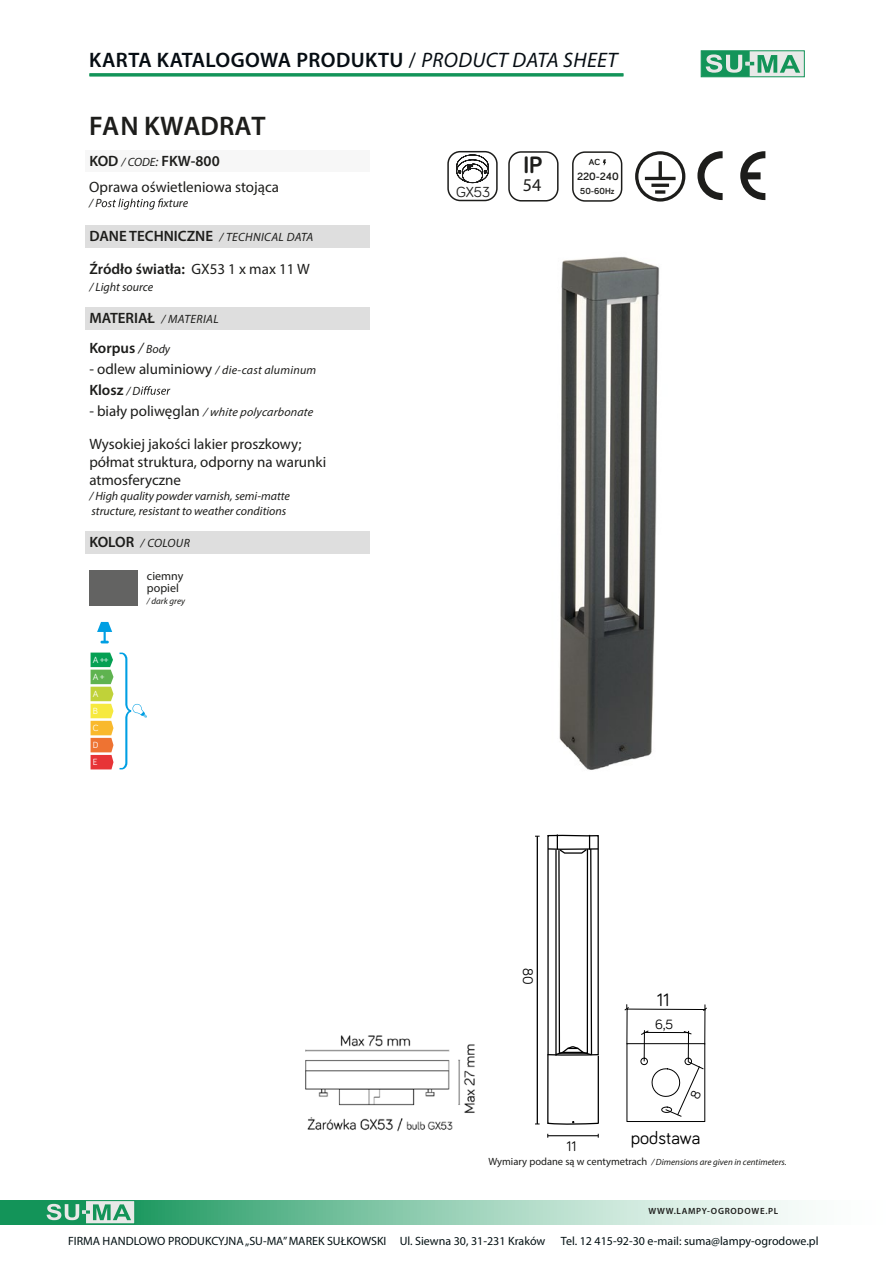
<style>
.page{position:relative;width:893px;height:1263px;background:#fff}
.page>*{position:absolute;margin:0;border:0;box-sizing:border-box;transform-origin:0 0}
.t1{font:600 27px "Myriad Pro";color:#1d1d1b}
.t2{font:700 24.45px "Bariol";color:#1d1d1b}
.t3{font:600 21px "Myriad Pro";letter-spacing:.02em;color:#060d13}
.t4{font:18.45px "Bariol";color:#010101}
.t5{font:18px "Myriad Pro";color:#1d1d1b}
.t6{font:15px/18px "Myriad Pro";color:#1d1d1b}
.t7{font:600 15px "Myriad Pro";color:#1d1d1b}
.t8{font:15px "Bariol";color:#1d1d1b}
.t9{font:14.25px "Bariol";color:#000}
.t10{font:13.8px "Bariol";color:#010101}
.t11{font:italic 12px/15px "Myriad Pro";color:#1d1d1b}
.t12{font:12px "Myriad Pro";color:#031013}
.t13{font:italic 12px "Myriad Pro";letter-spacing:.02em;color:#1d1d1b}
.t14{font:italic 12px "Myriad Pro";letter-spacing:.03em;color:#1d1d1b}
.t15{font:12px/12px "Myriad Pro";color:#1d1d1b}
.t16{font:700 10.95px "Bariol";color:#1d1d1b}
.t17{font:9.15px/17.2px "Bariol";color:#fff}
.t18{font:italic 9px "Myriad Pro";color:#1d1d1b}
.t19{font:600 9px "Myriad Pro";letter-spacing:.08em;color:#1d1d1b}
.t20{font:700 9px "Bariol";color:#1d1d1b}
.s1{font-weight:400}
.s2{font-weight:400;font-style:italic}
.s3{font-weight:600}
.s4{font-style:italic;font-size:12px}
.s5{font-style:italic;font-size:13.5px}
.s6{font-weight:400;font-style:italic;font-size:12px}
.s7{font-weight:600;font-style:normal;font-size:15px}
.s8{font-style:normal;font-size:15px}
.s9{font-style:normal;font-size:10.5px}
</style>
<div class="page">
<svg style="left:0;top:1200px;width:799px;height:24px;background:#8fccb0"></svg>
<svg style="left:44px;top:1202px;width:89px;height:20px;background:#7bbd9f"></svg>
<div style="left:42px;top:1200px;width:93px;height:24px;border:1px solid #139459"></div>
<svg style="left:703px;top:53px;width:99px;height:22px;background:#7bbd9f"></svg>
<div style="left:701px;top:51px;width:103px;height:26px;border:1px solid #139459"></div>
<div style="left:508px;top:151px;width:51px;height:51px;border:2px solid #1d1d1b;border-radius:12px"></div>
<div style="left:572px;top:151px;width:50px;height:51px;border:2px solid #1d1d1b;border-radius:12px"></div>
<svg style="left:603px;top:159px;width:3px;height:6px"></svg>
<svg style="left:635px;top:151px;width:50px;height:51px"></svg>
<svg style="left:697px;top:151px;width:68px;height:49px"></svg>
<svg style="left:456px;top:154px;width:33px;height:29px"></svg>
<div style="left:447px;top:151px;width:51px;height:50px;border:2px solid #1d1d1b;border-radius:12px"></div>
<hr style="left:89px;top:73px;width:534px;height:3px;background:#139459">
<svg style="left:120px;top:652px;width:27px;height:117px"></svg>
<svg style="left:91px;top:652px;width:22px;height:117px;background:#c0b15e"></svg>
<svg style="left:97px;top:622px;width:15px;height:21px"></svg>
<div style="left:85px;top:150px;width:284px;height:21px;background:#f7f7f7"></div>
<svg style="left:102px;top:198px;width:61px;height:12px"></svg>
<div style="left:85px;top:225px;width:284px;height:22px;background:#dedede"></div>
<div style="left:89px;top:570px;width:48px;height:35px;background:#636362"></div>
<svg style="left:141px;top:386px;width:29px;height:9px"></svg>
<div style="left:85px;top:532px;width:284px;height:22px;background:#dedede"></div>
<div style="left:85px;top:307px;width:284px;height:22px;background:#dedede"></div>
<img style="left:559px;top:257px;width:101px;height:513px">
<svg style="left:547px;top:834px;width:52px;height:291px"></svg>
<hr style="left:537px;top:836px;width:1px;height:288px;background:#000">
<hr style="left:548px;top:1135px;width:50px;height:1px;background:#000">
<div style="left:627px;top:1043px;width:78px;height:79px;border:1px solid #010101"></div>
<div style="left:640px;top:1057px;width:8px;height:8px;border:1px solid #010101;border-radius:50%"></div>
<div style="left:684px;top:1057px;width:8px;height:8px;border:1px solid #010101;border-radius:50%"></div>
<hr style="left:644px;top:1030px;width:1px;height:31px;background:#010101">
<hr style="left:688px;top:1031px;width:1px;height:31px;background:#010101">
<hr style="left:644px;top:1032px;width:44px;height:1px;background:#010101">
<svg style="left:641px;top:1030px;width:8px;height:5px"></svg>
<svg style="left:683px;top:1030px;width:9px;height:5px"></svg>
<div style="left:627px;top:1009px;width:78px;height:36px;border:1px solid #010101"></div>
<svg style="left:702px;top:1004px;width:5px;height:7px"></svg>
<svg style="left:624px;top:1004px;width:6px;height:7px"></svg>
<img style="left:305px;top:1035px;width:170px;height:97px">
<svg style="left:651px;top:1061px;width:53px;height:56px"></svg>
<h3 class="t3" style="left:89px;top:47px;width:530px">KARTA KATALOGOWA PRODUKTU <span class="s1">/</span> <span class="s2">PRODUCT DATA SHEET</span></h3>
<h1 class="t1" style="left:89px;top:109px;width:178px">FAN KWADRAT</h1>
<p class="t6" style="left:89px;top:147px;width:191px;line-height:26.2px"><span class="s3">KOD</span> <span class="s4">/ CODE</span><span class="s5">:</span> <span class="s3">FKW-800<br></span>Oprawa oświetleniowa stojąca</p>
<p class="t11" style="left:89px;top:195px;width:14px">/ P</p>
<p class="t11" style="left:163px;top:195px;width:26px">xture</p>
<p class="t7" style="left:89px;top:227px;width:226px">DANE TECHNICZNE <span class="s6">/ TECHNICAL DATA</span></p>
<p class="t7" style="left:89px;top:260px;width:222px">Źródło światła: <span class="s1">GX53 1 x max 11 W</span></p>
<p class="t11" style="left:89px;top:279px;width:65px">/ Light source</p>
<p class="t14" style="left:89px;top:311px;width:131px"><span class="s7">MATERIAŁ</span> / MATERIAL</p>
<p class="t7" style="left:89px;top:338px;width:82px">Korpus <span class="s2">/</span> <span class="s6">Body</span></p>
<p class="t13" style="left:89px;top:362px;width:228px"><span class="s8">- odlew aluminiowy</span> / die-cast aluminum</p>
<p class="t7" style="left:89px;top:380px;width:53px">Klosz <span class="s6">/ D</span></p>
<p class="t11" style="left:89px;top:404px;width:227px"><span class="s8">- biały poliwęglan</span> / whitepolycarbonate</p>
<p class="t6" style="left:89px;top:434px;width:238px">Wysokiej jakości lakier proszkowy; półmat struktura, odporny na warunki atmosferyczne</p>
<p class="t11" style="left:89px;top:488px;width:202px">/ High quality powder varnish, semi-matte structure, resistant to weather conditions</p>
<p class="t11" style="left:89px;top:536px;width:102px"><span class="s7">KOLOR</span> / COLOUR</p>
<p class="t17" style="left:93px;top:650px;width:17px">A++<br>A+<br>A<br>B<br>C<br>D<br>E</p>
<p class="t15" style="left:147px;top:570px;width:38px">ciemny popiel</p>
<p class="t18" style="left:147px;top:595px;width:40px">/ dark grey</p>
<p class="t8" style="left:456px;top:182px;width:35px">GX53</p>
<h2 class="t2" style="left:523px;top:148px;width:21px">IP</h2>
<p class="t20" style="left:589px;top:156px;width:13px">AC</p>
<p class="t16" style="left:577px;top:169px;width:43px">220-240</p>
<h3 class="t5" style="left:523px;top:174px;width:20px">54</h3>
<p class="t20" style="left:580px;top:185px;width:36px">50-60Hz</p>
<p class="t9" style="left:538px;top:968px;width:18px;rotate:90deg">80</p>
<h3 class="t4" style="left:657px;top:987px;width:14px">11</h3>
<p class="t10" style="left:655px;top:1014px;width:19px">6,5</p>
<p class="t9" style="left:566px;top:1136px;width:12px">11</p>
<h3 class="t4" style="left:631px;top:1125px;width:71px">podstawa</h3>
<p class="t18" style="left:488px;top:1157px;width:300px"><span class="s9">Wymiary podane są w centymetrach</span> / Dimensions are given in centimeters.</p>
<p class="t19" style="left:648px;top:1205px;width:131px">WWW.LAMPY-OGRODOWE.PL</p>
<p class="t12" style="left:68px;top:1234px;width:479px">FIRMA HANDLOWO PRODUKCYJNA„SU-MA”MAREK SUŁKOWSKI Ul. Siewna 30, 31-231 Kraków</p>
<p class="t12" style="left:561px;top:1234px;width:259px">Tel. 12 415-92-30 e-mail: suma@lampy-ogrodowe.pl</p>
</div>
